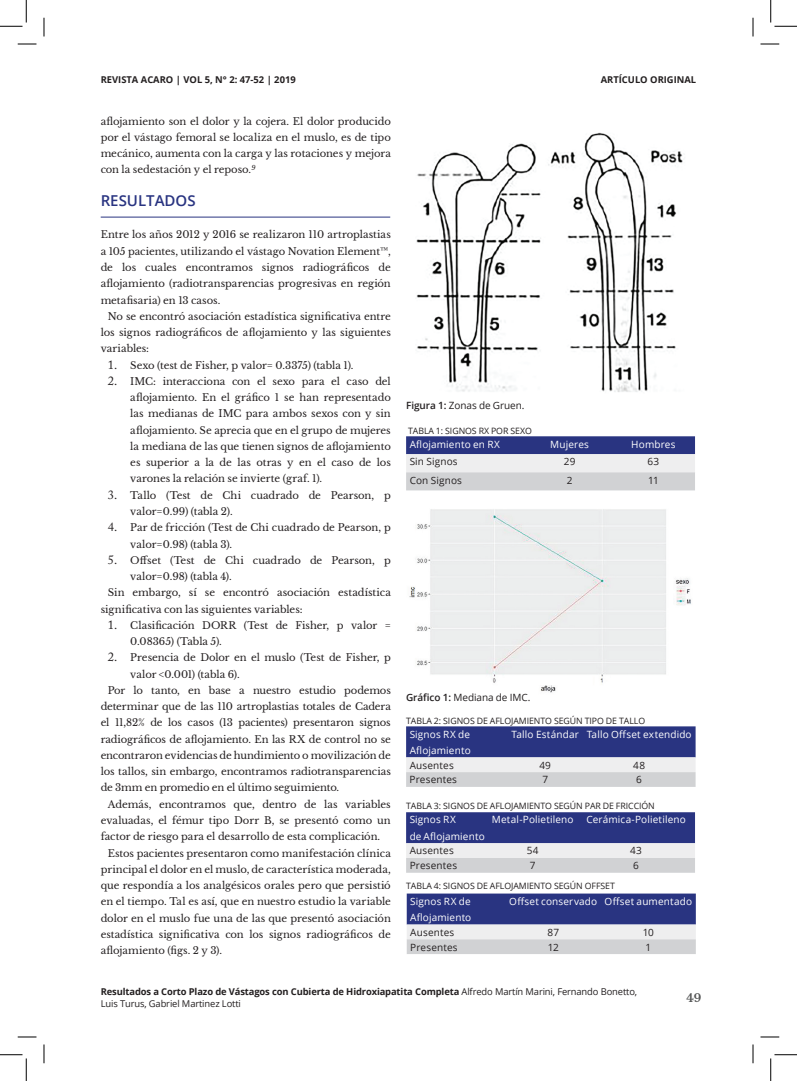
<style>
.page{position:relative;width:797px;height:1081px;background:#fff}
.page>*{position:absolute;margin:0;border:0;box-sizing:border-box;transform-origin:0 0}
.t1{font:600 15px "Open Sans";color:#293481}
.t2{font:700 11.25px "Libre Baskerville";color:#565757}
.t3{font:10px/16.2px "Libre Baskerville";letter-spacing:-.005em;color:#231f20;text-align:justify}
.t4{font:10px/16.2px "Open Sans";letter-spacing:.015em;color:#fff}
.t5{font:10px "Open Sans";letter-spacing:.015em;color:#231f20}
.t6{font:10px "Open Sans";letter-spacing:-.005em;color:#231f20}
.t7{font:700 9.38px/12.5px "Open Sans";letter-spacing:-.015em;color:#231f20}
.t8{font:8.75px "Open Sans";letter-spacing:-.005em;color:#231f20}
.s1{font-family:"Adobe Caslon Pro";font-size:12.5px}
.s2{font-weight:600}
.s3{font-weight:400}
</style>
<div class="page">
<hr style="left:101px;top:216px;width:289px;height:1px;background:#293481">
<img style="left:409px;top:509px;width:282px;height:184px">
<img style="left:416px;top:132px;width:267px;height:260px">
<svg style="left:406px;top:436px;width:289px;height:54px;background:#a4a7c2"></svg>
<svg style="left:406px;top:726px;width:289px;height:60px;background:#8288b0"></svg>
<svg style="left:406px;top:812px;width:289px;height:60px;background:#8288b0"></svg>
<svg style="left:407px;top:893px;width:288px;height:60px;background:#8288b0"></svg>
<svg style="left:18px;top:43px;width:18px;height:2px"></svg>
<svg style="left:760px;top:43px;width:19px;height:2px"></svg>
<svg style="left:18px;top:1036px;width:18px;height:1px"></svg>
<svg style="left:760px;top:1036px;width:19px;height:1px"></svg>
<svg style="left:43px;top:18px;width:2px;height:18px"></svg>
<svg style="left:43px;top:1044px;width:2px;height:18px"></svg>
<svg style="left:752px;top:18px;width:1px;height:18px"></svg>
<svg style="left:752px;top:1044px;width:1px;height:18px"></svg>
<svg style="left:0;top:0;width:27px;height:27px"></svg>
<svg style="left:0;top:1054px;width:27px;height:26px"></svg>
<svg style="left:770px;top:0;width:27px;height:27px"></svg>
<svg style="left:770px;top:1054px;width:27px;height:26px"></svg>
<p class="t7" style="left:101px;top:73px;width:196px">REVISTA ACARO | VOL 5, N° 2: 47-52 | 2019</p>
<p class="t7" style="left:600px;top:73px;width:97px">ARTÍCULO ORIGINAL</p>
<p class="t3" style="left:101px;top:113px;width:292px">aflojamiento son el dolor y la cojera. El dolor producido por el vástago femoral se localiza en el muslo, es de tipo mecánico, aumenta con la carga y las rotaciones y mejora con la sedestación y el reposo.<sup>9</sup></p>
<h1 class="t1" style="left:101px;top:190px;width:96px">RESULTADOS</h1>
<p class="t3" style="left:101px;top:227px;width:292px">Entre los años 2012 y 2016 se realizaron 110 artroplastias a 105 pacientes, utilizando el vástago Novation Element™, de los cuales encontramos signos radiográficos de aflojamiento (radiotransparencias progresivas en región metafisaria) en 13 casos.</p>
<p class="t3" style="left:101px;top:308px;width:292px;text-indent:7px">No se encontró asociación estadística significativa entre los signos radiográficos de aflojamiento y las siguientes variables:</p>
<p class="t3" style="left:108px;top:357px;width:247px"><span class="s1">1.</span> Sexo (test de Fisher, p valor= 0.3375) (tabla 1).</p>
<p class="t3" style="left:130px;top:373px;width:262px;text-indent:-22px"><span class="s1">2.</span> IMC: interacciona con el sexo para el caso del aflojamiento. En el gráfico 1 se han representado las medianas de IMC para ambos sexos con y sin aflojamiento. Se aprecia que en el grupo de mujeres la mediana de las que tienen signos de aflojamiento es superior a la de las otras y en el caso de los varones la relación se invierte (graf. 1).</p>
<p class="t3" style="left:130px;top:487px;width:262px;text-indent:-22px"><span class="s1">3.</span> Tallo (Test de Chi cuadrado de Pearson, p valor=0.99) (tabla 2).</p>
<p class="t3" style="left:130px;top:519px;width:262px;text-indent:-22px"><span class="s1">4.</span> Par de fricción (Test de Chi cuadrado de Pearson, p valor=0.98) (tabla 3).</p>
<p class="t3" style="left:108px;top:552px;width:284px"><span class="s1">5.</span> Offset (Test de Chi cuadrado de Pearson, p</p>
<p class="t3" style="left:130px;top:568px;width:103px">valor=0.98) (tabla 4).</p>
<p class="t3" style="left:108px;top:584px;width:284px">Sin embargo, sí se encontró asociación estadística</p>
<p class="t3" style="left:101px;top:600px;width:203px">significativa con las siguientes variables:</p>
<p class="t3" style="left:130px;top:617px;width:262px;text-indent:-22px"><span class="s1">1.</span> Clasificación DORR (Test de Fisher, p valor =<br>0.08365) (Tabla 5).</p>
<p class="t3" style="left:108px;top:649px;width:284px"><span class="s1">2.</span> Presencia de Dolor en el muslo (Test de Fisher, p</p>
<p class="t3" style="left:130px;top:665px;width:111px">valor &lt;0.001) (tabla 6).</p>
<p class="t3" style="left:108px;top:682px;width:284px">Por lo tanto, en base a nuestro estudio podemos</p>
<p class="t3" style="left:101px;top:698px;width:292px">determinar que de las 110 artroplastias totales de Cadera</p>
<p class="t3" style="left:101px;top:714px;width:292px">el 11,82% de los casos (13 pacientes) presentaron signos</p>
<p class="t3" style="left:101px;top:730px;width:292px">radiográficos de aflojamiento. En las RX de control no se</p>
<p class="t3" style="left:101px;top:747px;width:292px">encontraron evidencias de hundimiento o movilización de</p>
<p class="t3" style="left:101px;top:763px;width:292px">los tallos, sin embargo, encontramos radiotransparencias</p>
<p class="t3" style="left:101px;top:779px;width:240px">de 3mm en promedio en el último seguimiento.</p>
<p class="t3" style="left:108px;top:795px;width:284px">Además, encontramos que, dentro de las variables</p>
<p class="t3" style="left:101px;top:812px;width:292px">evaluadas, el fémur tipo Dorr B, se presentó como un</p>
<p class="t3" style="left:101px;top:828px;width:281px">factor de riesgo para el desarrollo de esta complicación.</p>
<p class="t3" style="left:108px;top:844px;width:284px">Estos pacientes presentaron como manifestación clínica</p>
<p class="t3" style="left:101px;top:860px;width:291px">principal el dolor en el muslo, de característica moderada,</p>
<p class="t3" style="left:101px;top:877px;width:292px">que respondía a los analgésicos orales pero que persistió</p>
<p class="t3" style="left:101px;top:893px;width:292px">en el tiempo. Tal es así, que en nuestro estudio la variable</p>
<p class="t3" style="left:101px;top:909px;width:292px">dolor en el muslo fue una de las que presentó asociación</p>
<p class="t3" style="left:101px;top:925px;width:292px">estadística significativa con los signos radiográficos de</p>
<p class="t3" style="left:101px;top:942px;width:123px">aflojamiento (figs. 2 y 3).</p>
<p class="t6" style="left:406px;top:398px;width:120px"><span class="s2">Figura 1:</span> Zonas de Gruen.</p>
<p class="t8" style="left:408px;top:424px;width:125px">TABLA 1: SIGNOS RX POR SEXO</p>
<p class="t4" style="left:409px;top:435px;width:92px">Aflojamiento en RX</p>
<p class="t4" style="left:550px;top:435px;width:40px">Mujeres</p>
<p class="t4" style="left:631px;top:435px;width:46px">Hombres</p>
<p class="t5" style="left:409px;top:455px;width:49px">Sin Signos</p>
<p class="t5" style="left:564px;top:455px;width:13px">29</p>
<p class="t5" style="left:647px;top:455px;width:13px">63</p>
<p class="t5" style="left:409px;top:473px;width:54px">Con Signos</p>
<p class="t5" style="left:567px;top:473px;width:7px">2</p>
<p class="t5" style="left:648px;top:473px;width:12px">11</p>
<p class="t6" style="left:406px;top:690px;width:126px"><span class="s2">Gráfico 1:</span> Mediana de IMC.</p>
<p class="t8" style="left:406px;top:714px;width:240px">TABLA 2: SIGNOS DE AFLOJAMIENTO SEGÚN TIPO DE TALLO</p>
<p class="t4" style="left:409px;top:725px;width:63px">Signos RX de<br>Aflojamiento</p>
<p class="t4" style="left:511px;top:725px;width:181px">Tallo Estándar Tallo Offset extendido</p>
<p class="t5" style="left:409px;top:757px;width:46px">Ausentes</p>
<p class="t5" style="left:539px;top:757px;width:13px">49</p>
<p class="t5" style="left:633px;top:757px;width:13px">48</p>
<p class="t5" style="left:409px;top:772px;width:49px">Presentes</p>
<p class="t5" style="left:542px;top:772px;width:7px">7</p>
<p class="t5" style="left:636px;top:772px;width:7px">6</p>
<p class="t8" style="left:406px;top:799px;width:250px">TABLA 3: SIGNOS DE AFLOJAMIENTO SEGÚN PAR DE FRICCIÓN</p>
<p class="t4" style="left:409px;top:811px;width:77px">Signos RX<br>de Aflojamiento</p>
<p class="t4" style="left:492px;top:811px;width:83px">Metal-Polietileno</p>
<p class="t4" style="left:586px;top:811px;width:101px">Cerámica-Polietileno</p>
<p class="t5" style="left:409px;top:843px;width:46px">Ausentes</p>
<p class="t5" style="left:527px;top:843px;width:13px">54</p>
<p class="t5" style="left:630px;top:843px;width:13px">43</p>
<p class="t5" style="left:409px;top:858px;width:49px">Presentes</p>
<p class="t5" style="left:530px;top:858px;width:7px">7</p>
<p class="t5" style="left:633px;top:858px;width:7px">6</p>
<p class="t8" style="left:406px;top:879px;width:210px">TABLA 4: SIGNOS DE AFLOJAMIENTO SEGÚN OFFSET</p>
<p class="t4" style="left:410px;top:892px;width:63px">Signos RX de<br>Aflojamiento</p>
<p class="t4" style="left:509px;top:892px;width:184px">Offset conservado Offset aumentado</p>
<p class="t5" style="left:410px;top:924px;width:46px">Ausentes</p>
<p class="t5" style="left:547px;top:924px;width:13px">87</p>
<p class="t5" style="left:643px;top:924px;width:13px">10</p>
<p class="t5" style="left:410px;top:939px;width:49px">Presentes</p>
<p class="t5" style="left:548px;top:939px;width:12px">12</p>
<p class="t5" style="left:645px;top:939px;width:7px">1</p>
<p class="t7" style="left:101px;top:984px;width:538px">Resultados a Corto Plazo de Vástagos con Cubierta de Hidroxiapatita Completa <span class="s3">Alfredo Martín Marini, Fernando Bonetto,<br>Luis Turus, Gabriel Martinez Lotti</span></p>
<p class="t2" style="left:686px;top:990px;width:16px">49</p>
</div>
